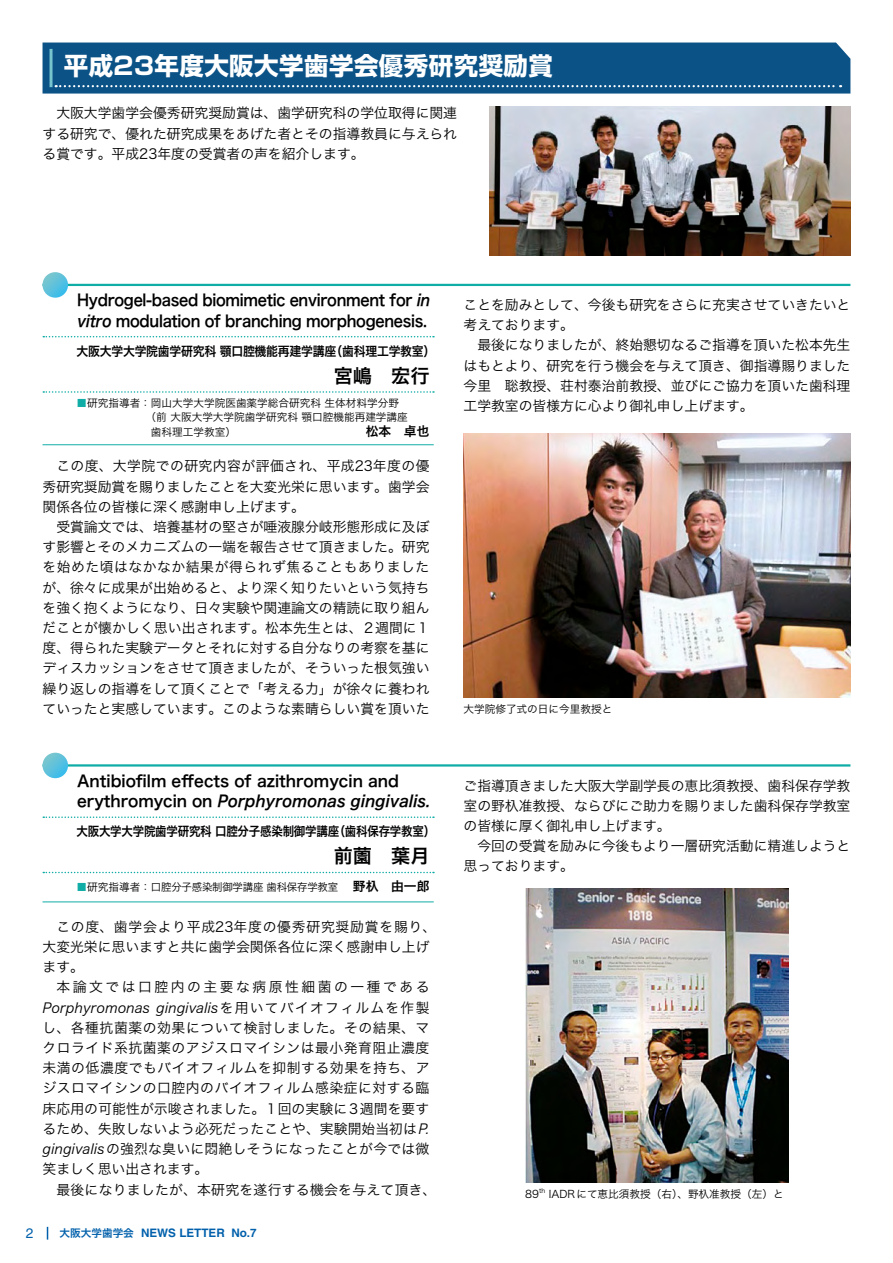
<style>
.page{position:relative;width:893px;height:1263px;background:#fff}
.page>*{position:absolute;margin:0;border:0;box-sizing:border-box;transform-origin:0 0}
.t1{font:700 24.45px "Shin Go Pro";letter-spacing:.02em;color:#fff}
.t2{font:19.2px "Hira Kaku Pro W6";color:#000}
.t3{font:15.9px/20.2px "Hira Kaku Pro W6";letter-spacing:-.02em;color:#000;scale:.91 1}
.t4{font:15.9px/20.2px "Hira Kaku Pro W6";color:#000;scale:.96 1}
.t5{font:13.8px/20.2px "Hira Kaku Pro W3";color:#000;text-align:justify}
.t6{font:13.8px "Hira Kaku Pro W3";letter-spacing:.02em;color:#000}
.t7{font:13.8px "Helvetica LT Std";color:#0060ab}
.t8{font:12.75px "Hira Kaku Pro W6";letter-spacing:-.02em;color:#000;scale:.9 1}
.t9{font:12.75px "Hira Kaku Pro W6";letter-spacing:-.02em;color:#000;scale:.93 1}
.t10{font:12.75px "Hira Kaku Pro W6";letter-spacing:-.02em;color:#000}
.t11{font:700 11.7px "Helvetica LT Std";color:#0060ab}
.t12{font:10.65px/13.8px "Hira Kaku Pro W3";color:#000}
.t13{font:10.65px "Hira Kaku Pro W3";letter-spacing:-.02em;color:#000}
.t14{font:6.15px "Hira Kaku Pro W3";color:#000}
.s1{color:#10ada6}
.s2{font-family:"Hira Kaku Pro W6";font-size:12.75px}
.s3{font-family:"Hira Kaku Pro W6";font-weight:400;font-size:10.65px}
</style>
<div class="page">
<div style="left:43px;top:43px;width:807px;height:51px;background:#0b5287"></div>
<img style="left:463px;top:434px;width:387px;height:263px">
<img style="left:525px;top:889px;width:264px;height:293px">
<img style="left:489px;top:106px;width:361px;height:149px">
<hr style="left:43px;top:284px;width:807px;height:2px;background:#10ada6">
<hr style="left:43px;top:764px;width:807px;height:2px;background:#10ada6">
<svg style="left:43px;top:272px;width:25px;height:26px"></svg>
<svg style="left:43px;top:753px;width:25px;height:25px"></svg>
<svg style="left:43px;top:391px;width:391px;height:2px"></svg>
<svg style="left:43px;top:872px;width:391px;height:1px"></svg>
<hr style="left:43px;top:444px;width:391px;height:1px;background:#10ada6">
<hr style="left:43px;top:901px;width:391px;height:1px;background:#10ada6">
<svg style="left:43px;top:336px;width:391px;height:1px"></svg>
<svg style="left:43px;top:816px;width:391px;height:2px"></svg>
<svg style="left:47px;top:1227px;width:1px;height:12px"></svg>
<h1 class="t1" style="left:64px;top:47px;width:491px">平成23年度大阪大学歯学会優秀研究奨励賞</h1>
<p class="t5" style="left:43px;top:102px;width:416px;text-indent:14px">大阪大学歯学会優秀研究奨励賞は、歯学研究科の学位取得に関連する研究で、優れた研究成果をあげた者とその指導教員に与えられる賞です。平成23年度の受賞者の声を紹介します。</p>
<p class="t3" style="left:77px;top:290px;width:389px">Hydrogel-based biomimetic environment for in vitro modulation of branching morphogenesis.</p>
<p class="t9" style="left:77px;top:339px;width:387px">大阪大学大学院歯学研究科 顎口腔機能再建学講座（歯科理工学教室）</p>
<h2 class="t2" style="left:334px;top:358px;width:97px">宮嶋　宏行</h2>
<p class="t12" style="left:77px;top:395px;width:333px"><span class="s1">■</span>研究指導者：岡山大学大学院医歯薬学総合研究科 生体材料学分野　　　　　　　（前 大阪大学大学院歯学研究科 顎口腔機能再建学講座</p>
<p class="t12" style="left:77px;top:424px;width:161px">　　　　　　　歯科理工学教室）</p>
<p class="t10" style="left:366px;top:420px;width:65px">松本　卓也</p>
<p class="t5" style="left:43px;top:455px;width:389px;text-indent:14px">この度、大学院での研究内容が評価され、平成23年度の優秀研究奨励賞を賜りましたことを大変光栄に思います。歯学会関係各位の皆様に深く感謝申し上げます。</p>
<p class="t5" style="left:43px;top:516px;width:388px;text-align:left;text-indent:14px">受賞論文では、培養基材の堅さが唾液腺分岐形態形成に及ぼす影響とそのメカニズムの一端を報告させて頂きました。研究を始めた頃はなかなか結果が得られず焦ることもありましたが、徐々に成果が出始めると、より深く知りたいという気持ちを強く抱くようになり、日々実験や関連論文の精読に取り組んだことが懐かしく思い出されます。松本先生とは、2週間に1度、得られた実験データとそれに対する自分なりの考察を基にディスカッションをさせて頂きましたが、そういった根気強い繰り返しの指導をして頂くことで「考える力」が徐々に養われていったと実感しています。このような素晴らしい賞を頂いた</p>
<p class="t4" style="left:77px;top:770px;width:369px">Antibiofilm effects of azithromycin and erythromycin on Porphyromonas gingivalis.</p>
<p class="t8" style="left:77px;top:820px;width:400px">大阪大学大学院歯学研究科 口腔分子感染制御学講座（歯科保存学教室）</p>
<h2 class="t2" style="left:334px;top:838px;width:97px">前薗　葉月</h2>
<p class="t13" style="left:77px;top:877px;width:354px"><span class="s1">■</span>研究指導者：口腔分子感染制御学講座 歯科保存学教室 <span class="s2">野杁　由一郎</span></p>
<p class="t5" style="left:43px;top:915px;width:395px;text-align:left;text-indent:14px">この度、歯学会より平成23年度の優秀研究奨励賞を賜り、大変光栄に思いますと共に歯学会関係各位に深く感謝申し上げます。</p>
<p class="t5" style="left:43px;top:976px;width:388px;text-indent:14px">本論文では口腔内の主要な病原性細菌の一種であるPorphyromonas gingivalisを用いてバイオフィルムを作製し、各種抗菌薬の効果について検討しました。その結果、マクロライド系抗菌薬のアジスロマイシンは最小発育阻止濃度未満の低濃度でもバイオフィルムを抑制する効果を持ち、アジスロマイシンの口腔内のバイオフィルム感染症に対する臨床応用の可能性が示唆されました。1回の実験に3週間を要するため、失敗しないよう必死だったことや、実験開始当初はP. gingivalisの強烈な臭いに悶絶しそうになったことが今では微笑ましく思い出されます。</p>
<p class="t6" style="left:56px;top:1177px;width:382px">最後になりましたが、本研究を遂行する機会を与えて頂き、</p>
<p class="t7" style="left:26px;top:1225px;width:9px">2</p>
<p class="t11" style="left:60px;top:1226px;width:199px"><span class="s3">大阪大学歯学会</span> NEWS LETTER No.7</p>
<p class="t5" style="left:463px;top:294px;width:388px">ことを励みとして、今後も研究をさらに充実させていきたいと考えております。</p>
<p class="t5" style="left:463px;top:334px;width:388px;text-indent:14px">最後になりましたが、終始懇切なるご指導を頂いた松本先生はもとより、研究を行う機会を与えて頂き、御指導賜りました今里　聡教授、荘村泰治前教授、並びにご協力を頂いた歯科理工学教室の皆様方に心より御礼申し上げます。</p>
<p class="t12" style="left:463px;top:701px;width:150px">大学院修了式の日に今里教授と</p>
<p class="t5" style="left:463px;top:774px;width:388px">ご指導頂きました大阪大学副学長の恵比須教授、歯科保存学教室の野杁准教授、ならびにご助力を賜りました歯科保存学教室の皆様に厚く御礼申し上げます。</p>
<p class="t5" style="left:463px;top:835px;width:388px;text-indent:14px">今回の受賞を励みに今後もより一層研究活動に精進しようと思っております。</p>
<p class="t12" style="left:525px;top:1186px;width:15px">89</p>
<p class="t14" style="left:539px;top:1185px;width:8px">th</p>
<p class="t12" style="left:549px;top:1186px;width:236px">IADRにて恵比須教授（右）、野杁准教授（左）と</p>
</div>
